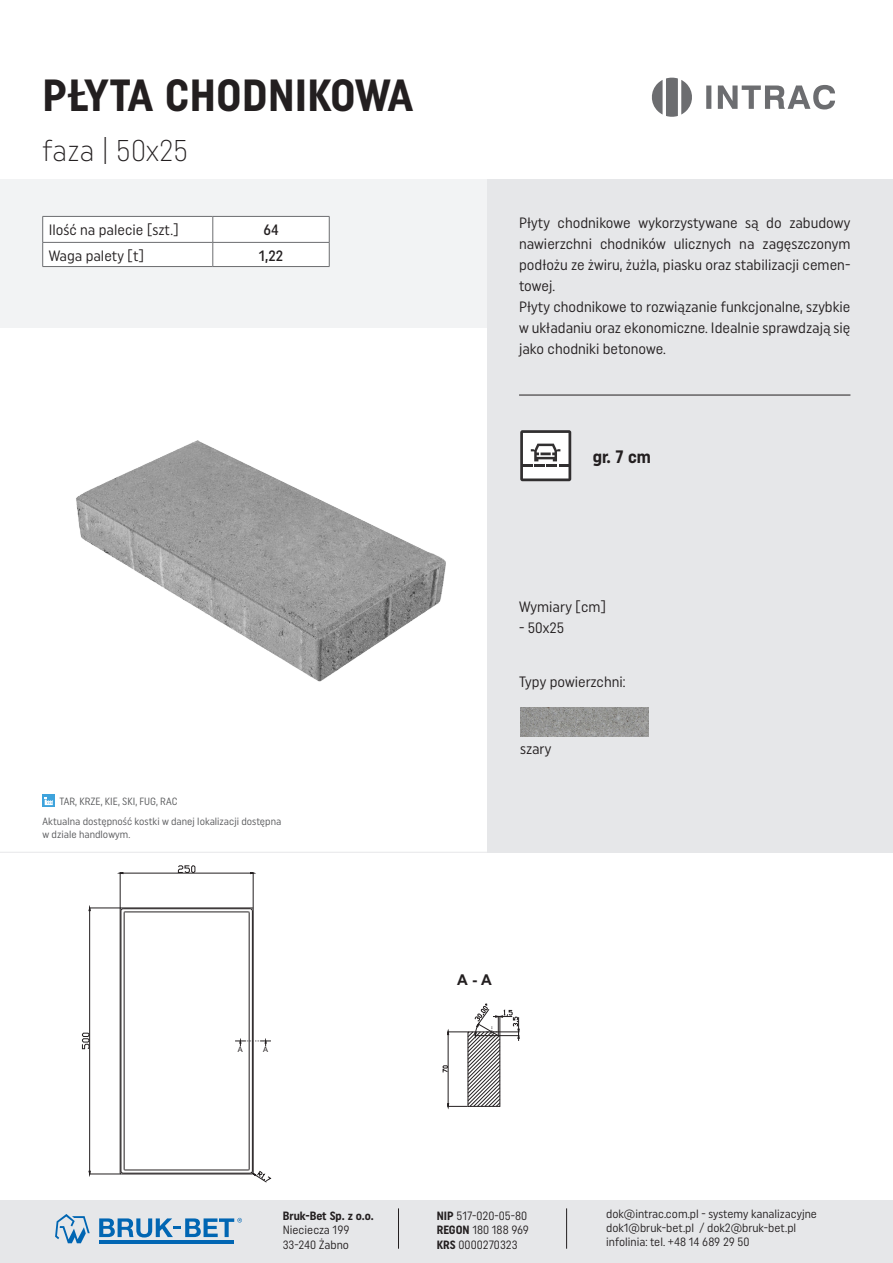
<style>
.page{position:relative;width:893px;height:1263px;background:#fff}
.page>*{position:absolute;margin:0;border:0;box-sizing:border-box;transform-origin:0 0}
._1_Nazwa_Kostki_Nagł{font:700 45px "Uniform Condensed";letter-spacing:.005em;color:#231f20}
.grubość_2{font:300 30px "Uniform Condensed";letter-spacing:.005em;color:#231f20}
.Grubość{font:700 18px "Uniform Condensed";color:#231f20}
.Opisy{font:15px/21px "Uniform Condensed";color:#231f20;text-align:justify}
._8_Wymiar_tabela_txt{font:500 15px "Uniform Condensed";color:#231f20}
.t1{font:700 14.85px "Arial";color:#231f20}
.t2{font:12px/14.4px "Uniform Condensed";color:#231f20}
.t3{font:700 12px "Uniform Condensed";color:#231f20}
._10_Opisy_odbiór{font:10.5px/12.6px "Uniform Condensed";color:#57585a}
.t4{font:7.5px "Arial";color:#231f20}
.s1{font-weight:700}
</style>
<div class="page">
<svg style="left:651px;top:77px;width:41px;height:40px"></svg>
<svg style="left:706px;top:86px;width:5px;height:23px"></svg>
<svg style="left:718px;top:85px;width:117px;height:24px"></svg>
<div style="left:0;top:1200px;width:893px;height:63px;background:#e6e7e9"></div>
<hr style="left:398px;top:1208px;width:1px;height:41px;background:#231f20">
<hr style="left:566px;top:1208px;width:1px;height:41px;background:#231f20">
<hr style="left:99px;top:1240px;width:135px;height:3px;background:#0166b3">
<svg style="left:99px;top:1218px;width:143px;height:19px"></svg>
<svg style="left:55px;top:1214px;width:35px;height:29px"></svg>
<hr style="left:121px;top:1174px;width:131px;height:1px;background:#231f20">
<hr style="left:120px;top:909px;width:1px;height:264px;background:#231f20">
<hr style="left:253px;top:909px;width:1px;height:264px;background:#231f20">
<hr style="left:123px;top:1173px;width:127px;height:1px;background:#231f20">
<hr style="left:121px;top:911px;width:1px;height:260px;background:#231f20">
<hr style="left:123px;top:908px;width:127px;height:1px;background:#231f20">
<hr style="left:252px;top:911px;width:1px;height:260px;background:#231f20">
<hr style="left:125px;top:1170px;width:124px;height:1px;background:#231f20">
<svg style="left:120px;top:1169px;width:5px;height:5px"></svg>
<hr style="left:124px;top:912px;width:1px;height:257px;background:#231f20">
<svg style="left:120px;top:908px;width:5px;height:5px"></svg>
<hr style="left:125px;top:912px;width:124px;height:1px;background:#231f20">
<svg style="left:248px;top:908px;width:5px;height:5px"></svg>
<hr style="left:249px;top:912px;width:1px;height:257px;background:#231f20">
<svg style="left:248px;top:1169px;width:23px;height:13px"></svg>
<hr style="left:120px;top:872px;width:1px;height:36px;background:#231f20">
<hr style="left:253px;top:872px;width:1px;height:36px;background:#231f20">
<hr style="left:123px;top:873px;width:127px;height:1px;background:#231f20">
<svg style="left:178px;top:865px;width:17px;height:8px"></svg>
<hr style="left:89px;top:908px;width:32px;height:1px;background:#231f20">
<hr style="left:89px;top:1174px;width:32px;height:1px;background:#231f20">
<hr style="left:89px;top:910px;width:1px;height:261px;background:#231f20">
<svg style="left:82px;top:1033px;width:7px;height:16px"></svg>
<svg style="left:443px;top:1004px;width:76px;height:103px"></svg>
<svg style="left:235px;top:1041px;width:36px;height:5px"></svg>
<div style="left:0;top:179px;width:488px;height:149px;background:#f2f3f4"></div>
<svg style="left:42px;top:216px;width:288px;height:51px"></svg>
<hr style="left:213px;top:266px;width:116px;height:1px;background:#6c6d70">
<div style="left:488px;top:179px;width:405px;height:674px;background:#e6e7e9"></div>
<hr style="left:519px;top:395px;width:331px;height:1px;background:#231f20">
<img style="left:76px;top:440px;width:370px;height:242px">
<img style="left:520px;top:708px;width:128px;height:28px">
<hr style="left:0;top:852px;width:488px;height:1px;background:#e6e7e9">
<svg style="left:520px;top:430px;width:51px;height:51px;background:#bbbaba"></svg>
<svg style="left:43px;top:794px;width:12px;height:13px"></svg>
<svg style="left:45px;top:797px;width:8px;height:8px"></svg>
<p class="_1_Nazwa_Kostki_Nagł" style="left:43px;top:68px;width:372px">PŁYTA CHODNIKOWA</p>
<p class="grubość_2" style="left:43px;top:133px;width:147px">faza | 50x25</p>
<p class="Opisy" style="left:49px;top:218px;width:132px">Ilość na palecie [szt.]</p>
<p class="_8_Wymiar_tabela_txt" style="left:263px;top:220px;width:17px">64</p>
<p class="Opisy" style="left:49px;top:244px;width:97px">Waga palety [t]</p>
<p class="_8_Wymiar_tabela_txt" style="left:259px;top:246px;width:26px">1,22</p>
<p class="_10_Opisy_odbiór" style="left:59px;top:795px;width:120px">TAR, KRZE, KIE, SKI, FUG, RAC</p>
<p class="_10_Opisy_odbiór" style="left:43px;top:815px;width:240px">Aktualna dostępność kostki w danej lokalizacji dostępna w dziale handlowym.</p>
<p class="Opisy" style="left:519px;top:212px;width:333px">Płyty chodnikowe wykorzystywane są do zabudowy nawierzchni chodników ulicznych na zagęszczonym podłożu ze żwiru, żużla, piasku oraz stabilizacji cemen&shy;towej.</p>
<p class="Opisy" style="left:519px;top:296px;width:333px">Płyty chodnikowe to rozwiązanie funkcjonalne, szybkie w układaniu oraz ekonomiczne. Idealnie sprawdzają się jako chodniki betonowe.</p>
<p class="Grubość" style="left:593px;top:446px;width:60px">gr. 7 cm</p>
<p class="Opisy" style="left:519px;top:596px;width:89px">Wymiary [cm]</p>
<p class="Opisy" style="left:519px;top:617px;width:47px">- 50x25</p>
<p class="Opisy" style="left:519px;top:671px;width:108px">Typy powierzchni:</p>
<p class="Opisy" style="left:520px;top:738px;width:33px">szary</p>
<p class="t4" style="left:238px;top:1045px;width:6px">A</p>
<p class="t4" style="left:263px;top:1045px;width:6px">A</p>
<p class="t1" style="left:457px;top:969px;width:36px">A - A</p>
<p class="t3" style="left:283px;top:1208px;width:92px">Bruk-Bet Sp. z o.o.</p>
<p class="t2" style="left:283px;top:1222px;width:68px">Nieciecza 199<br>33-240 Żabno</p>
<p class="t2" style="left:437px;top:1208px;width:94px"><span class="s1">NIP</span> 517-020-05-80<br><span class="s1">REGON</span> 180 188 969<br><span class="s1">KRS</span> 0000270323</p>
<p class="t2" style="left:606px;top:1206px;width:212px">dok@intrac.com.pl - systemy kanalizacyjne dok1@bruk-bet.pl / dok2@bruk-bet.pl infolinia: tel. +48 14 689 29 50</p>
</div>
